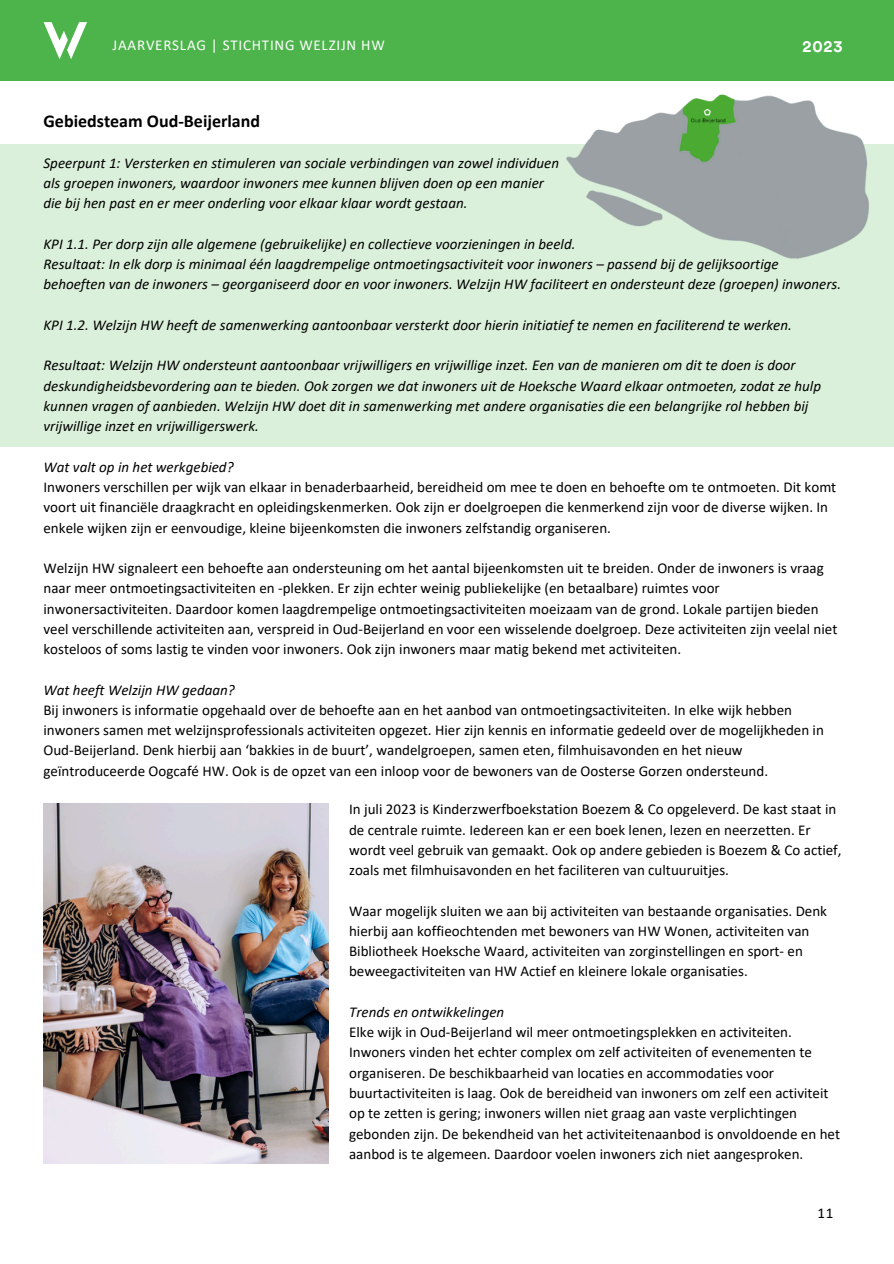
<style>
.page{position:relative;width:894px;height:1264px;background:#fff}
.page>*{position:absolute;margin:0;border:0;box-sizing:border-box;transform-origin:0 0}
.t1{font:700 18px "Calibri";color:#000}
.t2{font:700 16.5px "Circular Std";color:#fff}
.t3{font:15px/20.2px "Calibri";color:#000}
.t4{font:italic 15px/20.2px "Calibri";color:#000}
.t5{font:15px "Calibri";letter-spacing:.05em;color:#fff}
</style>
<div class="page">
<div style="left:0;top:0;width:893px;height:80px;background:#4db44b"></div>
<svg style="left:44px;top:22px;width:43px;height:37px"></svg>
<div style="left:0;top:144px;width:893px;height:303px;background:#dbf0db"></div>
<img style="left:43px;top:803px;width:285px;height:360px">
<img style="left:566px;top:94px;width:303px;height:165px">
<p class="t5" style="left:113px;top:39px;width:273px">JAARVERSLAG | STICHTING WELZIJN HW</p>
<p class="t2" style="left:802px;top:39px;width:41px">2023</p>
<p class="t1" style="left:43px;top:114px;width:218px">Gebiedsteam Oud-Beijerland</p>
<h3 class="t4" style="left:43px;top:154px;width:517px">Speerpunt 1: Versterken en stimuleren van sociale verbindingen van zowel individuen</h3>
<h1 class="t4" style="left:43px;top:174px;width:502px">als groepen inwoners, waardoor inwoners mee kunnen blijven doen op een manier</h1>
<p class="t4" style="left:43px;top:194px;width:425px">die bij hen past en er meer onderling voor elkaar klaar wordt gestaan.</p>
<h2 class="t4" style="left:43px;top:235px;width:533px">KPI 1.1. Per dorp zijn alle algemene (gebruikelijke) en collectieve voorzieningen in beeld.</h2>
<p class="t4" style="left:43px;top:255px;width:799px">Resultaat: In elk dorp is minimaal één laagdrempelige ontmoetingsactiviteit voor inwoners – passend bij de gelijksoortige behoeften van de inwoners – georganiseerd door en voor inwoners. Welzijn HW faciliteert en ondersteunt deze (groepen) inwoners.</p>
<p class="t4" style="left:43px;top:316px;width:749px">KPI 1.2. Welzijn HW heeft de samenwerking aantoonbaar versterkt door hierin initiatief te nemen en faciliterend te werken.</p>
<p class="t4" style="left:43px;top:356px;width:778px">Resultaat: Welzijn HW ondersteunt aantoonbaar vrijwilligers en vrijwillige inzet. Een van de manieren om dit te doen is door deskundigheidsbevordering aan te bieden. Ook zorgen we dat inwoners uit de Hoeksche Waard elkaar ontmoeten, zodat ze hulp kunnen vragen of aanbieden. Welzijn HW doet dit in samenwerking met andere organisaties die een belangrijke rol hebben bij vrijwillige inzet en vrijwilligerswerk.</p>
<p class="t4" style="left:43px;top:458px;width:191px">Wat valt op in het werkgebied?</p>
<p class="t3" style="left:43px;top:478px;width:794px">Inwoners verschillen per wijk van elkaar in benaderbaarheid, bereidheid om mee te doen en behoefte om te ontmoeten. Dit komt voort uit financiële draagkracht en opleidingskenmerken. Ook zijn er doelgroepen die kenmerkend zijn voor de diverse wijken. In enkele wijken zijn er eenvoudige, kleine bijeenkomsten die inwoners zelfstandig organiseren.</p>
<p class="t3" style="left:43px;top:559px;width:795px">Welzijn HW signaleert een behoefte aan ondersteuning om het aantal bijeenkomsten uit te breiden. Onder de inwoners is vraag naar meer ontmoetingsactiviteiten en -plekken. Er zijn echter weinig publiekelijke (en betaalbare) ruimtes voor inwonersactiviteiten. Daardoor komen laagdrempelige ontmoetingsactiviteiten moeizaam van de grond. Lokale partijen bieden veel verschillende activiteiten aan, verspreid in Oud-Beijerland en voor een wisselende doelgroep. Deze activiteiten zijn veelal niet kosteloos of soms lastig te vinden voor inwoners. Ook zijn inwoners maar matig bekend met activiteiten.</p>
<p class="t4" style="left:43px;top:680px;width:193px">Wat heeft Welzijn HW gedaan?</p>
<p class="t3" style="left:43px;top:701px;width:781px">Bij inwoners is informatie opgehaald over de behoefte aan en het aanbod van ontmoetingsactiviteiten. In elke wijk hebben inwoners samen met welzijnsprofessionals activiteiten opgezet. Hier zijn kennis en informatie gedeeld over de mogelijkheden in Oud-Beijerland. Denk hierbij aan ‘bakkies in de buurt’, wandelgroepen, samen eten, filmhuisavonden en het nieuw geïntroduceerde Oogcafé HW. Ook is de opzet van een inloop voor de bewoners van de Oosterse Gorzen ondersteund.</p>
<p class="t3" style="left:349px;top:800px;width:494px">In juli 2023 is Kinderzwerfboekstation Boezem &amp; Co opgeleverd. De kast staat in de centrale ruimte. Iedereen kan er een boek lenen, lezen en neerzetten. Er wordt veel gebruik van gemaakt. Ook op andere gebieden is Boezem &amp; Co actief, zoals met filmhuisavonden en het faciliteren van cultuuruitjes.</p>
<p class="t3" style="left:349px;top:901px;width:479px">Waar mogelijk sluiten we aan bij activiteiten van bestaande organisaties. Denk hierbij aan koffieochtenden met bewoners van HW Wonen, activiteiten van Bibliotheek Hoeksche Waard, activiteiten van zorginstellingen en sport- en beweegactiviteiten van HW Actief en kleinere lokale organisaties.</p>
<p class="t4" style="left:349px;top:1003px;width:157px">Trends en ontwikkelingen</p>
<p class="t3" style="left:349px;top:1023px;width:492px">Elke wijk in Oud-Beijerland wil meer ontmoetingsplekken en activiteiten.<br>Inwoners vinden het echter complex om zelf activiteiten of evenementen te organiseren. De beschikbaarheid van locaties en accommodaties voor buurtactiviteiten is laag. Ook de bereidheid van inwoners om zelf een activiteit op te zetten is gering; inwoners willen niet graag aan vaste verplichtingen gebonden zijn. De bekendheid van het activiteitenaanbod is onvoldoende en het aanbod is te algemeen. Daardoor voelen inwoners zich niet aangesproken.</p>
<p class="t3" style="left:817px;top:1204px;width:17px">11</p>
</div>
